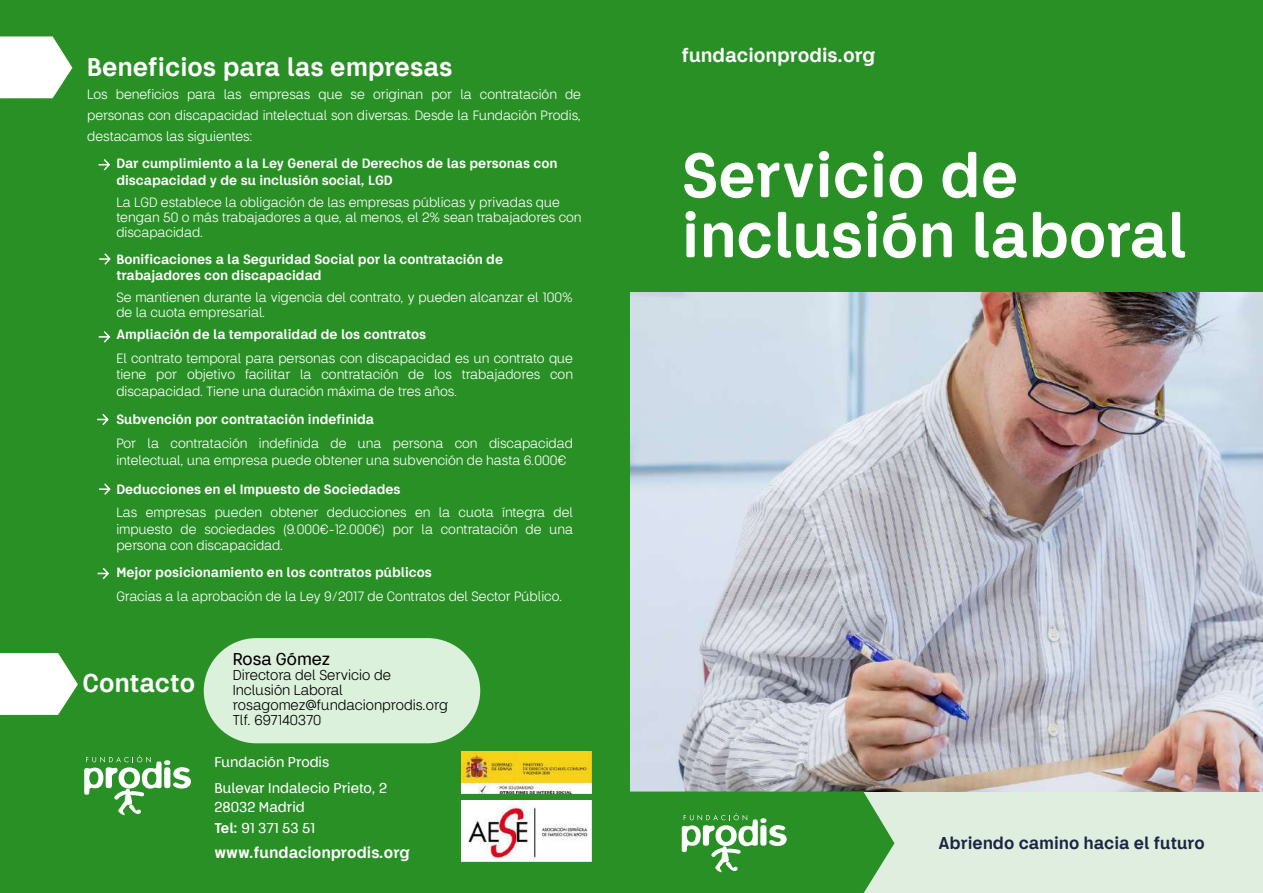
<style>
.page{position:relative;width:1263px;height:893px;background:#fff}
.page>*{position:absolute;margin:0;border:0;box-sizing:border-box;transform-origin:0 0}
.t1{font:700 65.4px/60px "Keymer Radius";color:#fff}
.t2{font:700 27px "Keymer Radius";color:#fff}
.t3{font:700 20.4px "Keymer Radius";color:#fff}
.t4{font:700 18px "Keymer Radius";color:#1b2545}
.t5{font:500 18px "Keymer Radius";color:#000}
.t6{font:700 16.5px "Keymer Radius";color:#fff}
.t7{font:15px/15px "Keymer Radius";color:#000}
.t8{font:500 15px/25.5px "Keymer Radius";color:#fff}
.t9{font:14.1px/16.5px "Keymer Radius";color:#fff;text-align:justify}
.t10{font:700 14.1px/16.5px "Keymer Radius";color:#fff}
.s1{font-weight:700}
</style>
<div class="page">
<div style="left:1px;top:0;width:631px;height:893px;background:#299026"></div>
<img style="left:631px;top:145px;width:632px;height:647px">
<div style="left:608px;top:0;width:654px;height:291px;background:#299026"></div>
<div style="left:630px;top:792px;width:633px;height:101px;background:#dfeede"></div>
<svg style="left:565px;top:791px;width:329px;height:102px"></svg>
<svg style="left:84px;top:755px;width:107px;height:61px"></svg>
<svg style="left:0;top:36px;width:72px;height:62px;background:#e1efe1"></svg>
<svg style="left:0;top:653px;width:78px;height:62px;background:#e3f0e2"></svg>
<div style="left:204px;top:638px;width:276px;height:105px;background:#dcf1dc;border-radius:53px"></div>
<svg style="left:99px;top:159px;width:11px;height:11px"></svg>
<svg style="left:99px;top:253px;width:12px;height:12px"></svg>
<svg style="left:99px;top:331px;width:11px;height:12px"></svg>
<svg style="left:97px;top:414px;width:12px;height:11px"></svg>
<svg style="left:99px;top:483px;width:12px;height:12px"></svg>
<svg style="left:98px;top:568px;width:11px;height:11px"></svg>
<img style="left:461px;top:801px;width:131px;height:60px">
<img style="left:461px;top:752px;width:131px;height:41px">
<h2 class="t2" style="left:87px;top:52px;width:367px">Beneficios para las empresas</h2>
<p class="t9" style="left:87px;top:84px;width:495px;line-height:21px">Los beneficios para las empresas que se originan por la contratación de personas con discapacidad intelectual son diversas. Desde la Fundación Prodis, destacamos las siguientes:</p>
<p class="t10" style="left:116px;top:156px;width:443px">Dar cumplimiento a la Ley General de Derechos de las personas con discapacidad y de su inclusión social, LGD</p>
<p class="t9" style="left:116px;top:195px;width:467px;line-height:15px;text-align:left">La LGD establece la obligación de las empresas públicas y privadas que tengan 50 o más trabajadores a que, al menos, el 2% sean trabajadores con discapacidad.</p>
<p class="t10" style="left:116px;top:251px;width:388px">Bonificaciones a la Seguridad Social por la contratación de trabajadores con discapacidad</p>
<p class="t9" style="left:116px;top:290px;width:458px;line-height:15px">Se mantienen durante la vigencia del contrato, y pueden alcanzar el 100% de la cuota empresarial.</p>
<p class="t10" style="left:116px;top:327px;width:311px">Ampliación de la temporalidad de los contratos</p>
<p class="t9" style="left:116px;top:350px;width:458px">El contrato temporal para personas con discapacidad es un contrato que tiene por objetivo facilitar la contratación de los trabajadores con discapacidad. Tiene una duración máxima de tres años.</p>
<p class="t10" style="left:116px;top:412px;width:259px">Subvención por contratación indefinida</p>
<p class="t9" style="left:116px;top:435px;width:458px">Por la contratación indefinida de una persona con discapacidad intelectual, una empresa puede obtener una subvención de hasta 6.000€</p>
<p class="t10" style="left:116px;top:481px;width:286px">Deducciones en el Impuesto de Sociedades</p>
<p class="t9" style="left:116px;top:504px;width:458px">Las empresas pueden obtener deducciones en la cuota íntegra del impuesto de sociedades (9.000€-12.000€) por la contratación de una persona con discapacidad.</p>
<p class="t10" style="left:116px;top:564px;width:317px">Mejor posicionamiento en los contratos públicos</p>
<p class="t9" style="left:116px;top:588px;width:447px">Gracias a la aprobación de la Ley 9/2017 de Contratos del Sector Público.</p>
<h2 class="t2" style="left:82px;top:669px;width:114px">Contacto</h2>
<p class="t5" style="left:233px;top:649px;width:99px">Rosa Gómez</p>
<p class="t7" style="left:233px;top:667px;width:217px">Directora del Servicio de<br>Inclusión Laboral rosagomez@fundacionprodis.org<br>Tlf. 697140370</p>
<p class="t8" style="left:214px;top:749px;width:174px">Fundación Prodis<br>Bulevar Indalecio Prieto, 2</p>
<p class="t8" style="left:214px;top:797px;width:102px;line-height:20.9px">28032 Madrid<br><span class="s1">Tel:</span> 91 371 53 51</p>
<p class="t6" style="left:214px;top:844px;width:197px">www.fundacionprodis.org</p>
<h3 class="t3" style="left:682px;top:44px;width:195px">fundacionprodis.org</h3>
<h1 class="t1" style="left:682px;top:147px;width:507px">Servicio de inclusión laboral</h1>
<p class="t4" style="left:938px;top:833px;width:268px">Abriendo camino hacia el futuro</p>
</div>
